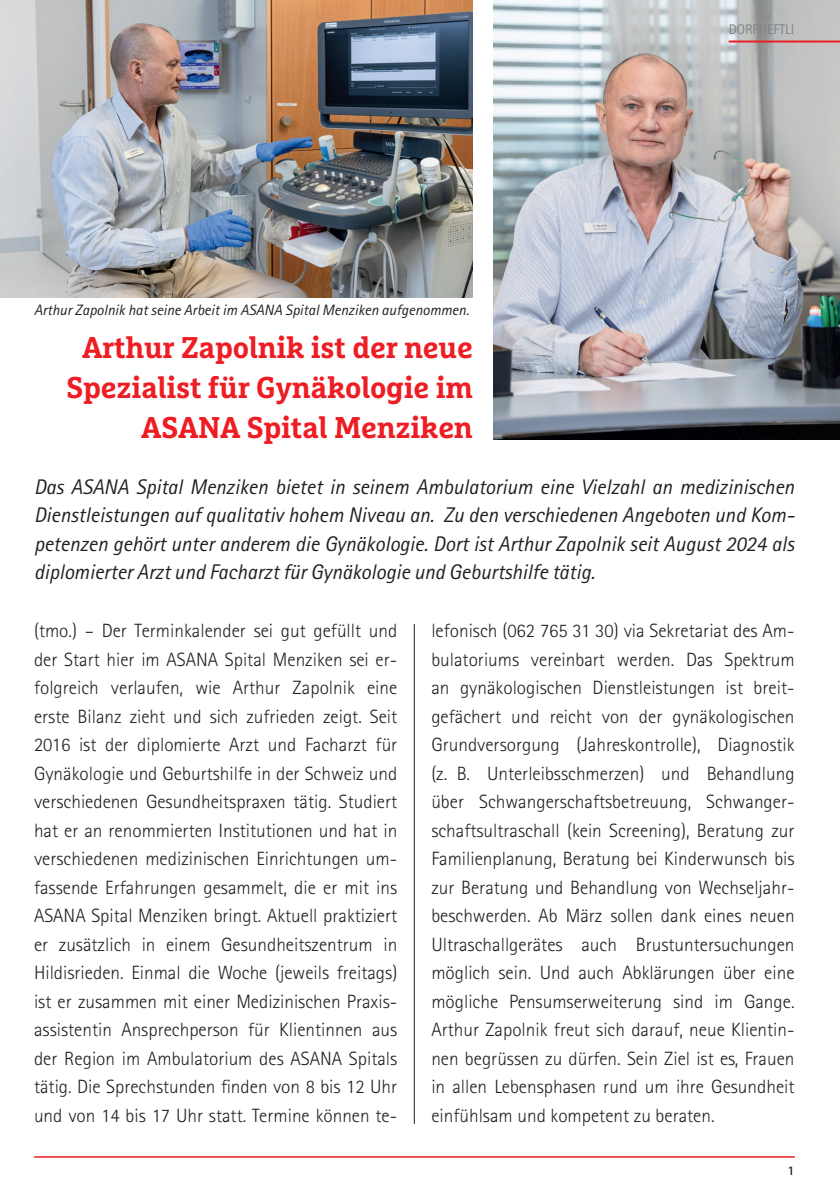
<style>
.page{position:relative;width:840px;height:1191px;background:#fff}
.page>*{position:absolute;margin:0;border:0;box-sizing:border-box;transform-origin:0 0}
.t1{font:700 30px/40px "Marselis Slab Pro";letter-spacing:-.01em;color:#ee1d23;text-align:right}
.t2{font:italic 21.2px/28.4px "Rotis Sans Serif Std";color:#231f20;text-align:justify}
.t3{font:300 19.2px/28.4px "Rotis Sans Serif Std";color:#231f20;text-align:justify}
.t4{font:italic 15px "Rotis Sans Serif Std";color:#231f20}
.t5{font:14px "Rotis Sans Serif Std";color:#808285}
.t6{font:700 13.2px "Rotis Sans Serif Std";color:#231f20}
</style>
<div class="page">
<img style="left:493px;top:0;width:346px;height:439px">
<hr style="left:728px;top:41px;width:111px;height:2px;background:#ee1d23">
<hr style="left:34px;top:1156px;width:760px;height:1px;background:#ee1d23">
<img style="left:0;top:0;width:472px;height:297px">
<hr style="left:414px;top:624px;width:1px;height:499px;background:#231f20">
<p class="t4" style="left:34px;top:301px;width:436px">Arthur Zapolnik hat seine Arbeit im ASANA Spital Menziken aufgenommen.</p>
<p class="t5" style="left:728px;top:21px;width:67px">DORFHEFTLI</p>
<h1 class="t1" style="left:66px;top:327px;width:407px">Arthur Zapolnik ist der neue<br>Spezialist für Gynäkologie im<br>ASANA Spital Menziken</h1>
<p class="t2" style="left:34px;top:473px;width:761px">Das ASANA Spital Menziken bietet in seinem Ambulatorium eine Vielzahl an medizinischen Dienstleistungen auf qualitativ hohem Niveau an. Zu den verschiedenen Angeboten und Kom&shy;petenzen gehört unter anderem die Gynäkologie. Dort ist Arthur Zapolnik seit August 2024 als diplomierter Arzt und Facharzt für Gynäkologie und Geburtshilfe tätig.</p>
<p class="t3" style="left:34px;top:617px;width:364px">(tmo.) – Der Terminkalender sei gut gefüllt und der Start hier im ASANA Spital Menziken sei er&shy;folgreich verlaufen, wie Arthur Zapolnik eine erste Bilanz zieht und sich zufrieden zeigt. Seit 2016 ist der diplomierte Arzt und Facharzt für Gynäkologie und Geburtshilfe in der Schweiz und verschiedenen Gesundheitspraxen tätig. Studiert hat er an renommierten Institutionen und hat in verschiedenen medizinischen Einrichtungen um&shy;fassende Erfahrungen gesammelt, die er mit ins ASANA Spital Menziken bringt. Aktuell praktiziert er zusätzlich in einem Gesundheitszentrum in Hildisrieden. Einmal die Woche (jeweils freitags) ist er zusammen mit einer Medizinischen Praxis&shy;assistentin Ansprechperson für Klientinnen aus der Region im Ambulatorium des ASANA Spitals tätig. Die Sprechstunden finden von 8 bis 12 Uhr und von 14 bis 17 Uhr statt. Termine können te-</p>
<p class="t3" style="left:431px;top:617px;width:364px">lefonisch (062 765 31 30) via Sekretariat des Am&shy;bulatoriums vereinbart werden. Das Spektrum an gynäkologischen Dienstleistungen ist breit&shy;gefächert und reicht von der gynäkologischen Grundversorgung (Jahreskontrolle), Diagnostik (z. B. Unterleibsschmerzen) und Behandlung über Schwangerschaftsbetreuung, Schwanger&shy;schaftsultraschall (kein Screening), Beratung zur Familienplanung, Beratung bei Kinderwunsch bis zur Beratung und Behandlung von Wechseljahr&shy;beschwerden. Ab März sollen dank eines neuen Ultraschallgerätes auch Brustuntersuchungen möglich sein. Und auch Abklärungen über eine mögliche Pensumserweiterung sind im Gange.<br>Arthur Zapolnik freut sich darauf, neue Klientin&shy;nen begrüssen zu dürfen. Sein Ziel ist es, Frauen in allen Lebensphasen rund um ihre Gesundheit einfühlsam und kompetent zu beraten.</p>
<p class="t6" style="left:787px;top:1161px;width:9px">1</p>
</div>
